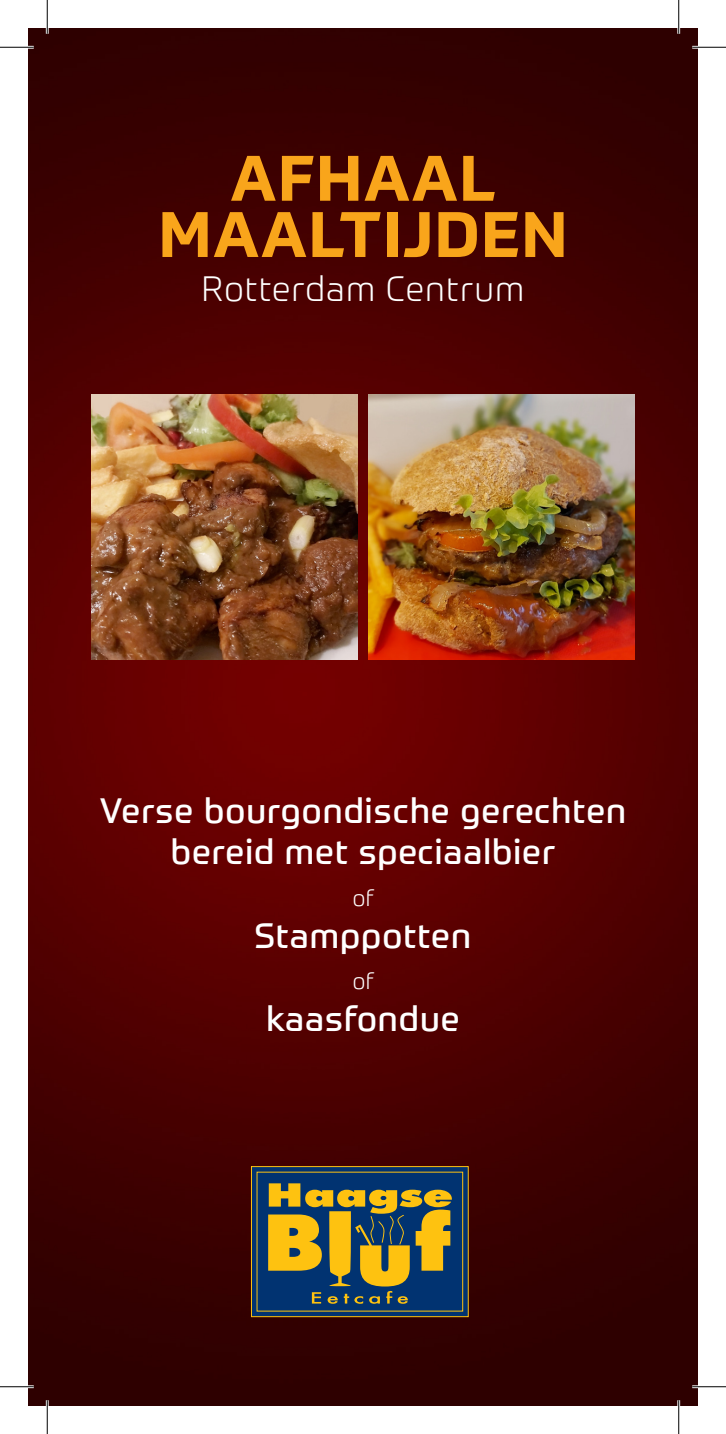
<style>
.page{position:relative;width:726px;height:1434px;background:#fff}
.page>*{position:absolute;margin:0;border:0;box-sizing:border-box;transform-origin:0 0}
.t1{font:700 63px "Prometo";letter-spacing:.03em;color:#f9a51b}
.t2{font:34.65px "Prometo";letter-spacing:.03em;color:#fff}
.t3{font:300 34.65px "Prometo";letter-spacing:.03em;color:#fff}
.t4{font:300 22.5px "Prometo";color:#fff}
</style>
<div class="page">
<img style="left:28px;top:28px;width:669px;height:1378px">
<img style="left:92px;top:394px;width:265px;height:266px">
<svg style="left:251px;top:1166px;width:218px;height:151px;background:#3b5359"></svg>
<div style="left:257px;top:1172px;width:206px;height:139px;background:#013371"></div>
<svg style="left:268px;top:1183px;width:184px;height:121px"></svg>
<img style="left:369px;top:394px;width:265px;height:266px">
<hr style="left:0;top:46px;width:34px;height:3px;background:#fff">
<hr style="left:692px;top:46px;width:34px;height:3px;background:#fff">
<hr style="left:0;top:1385px;width:34px;height:3px;background:#fff">
<hr style="left:692px;top:1385px;width:34px;height:3px;background:#fff">
<hr style="left:46px;top:0;width:3px;height:34px;background:#fff">
<hr style="left:46px;top:1400px;width:3px;height:34px;background:#fff">
<hr style="left:677px;top:0;width:3px;height:34px;background:#fff">
<hr style="left:677px;top:1400px;width:3px;height:34px;background:#fff">
<hr style="left:0;top:47px;width:34px;height:1px;background:#000">
<hr style="left:692px;top:47px;width:34px;height:1px;background:#000">
<hr style="left:0;top:1386px;width:34px;height:1px;background:#000">
<hr style="left:692px;top:1386px;width:34px;height:1px;background:#000">
<hr style="left:47px;top:0;width:1px;height:34px;background:#000">
<hr style="left:47px;top:1400px;width:1px;height:34px;background:#000">
<hr style="left:678px;top:0;width:1px;height:34px;background:#000">
<hr style="left:678px;top:1400px;width:1px;height:34px;background:#000">
<p class="t1" style="left:230px;top:139px;width:267px">AFHAAL</p>
<p class="t1" style="left:159px;top:195px;width:410px">MAALTIJDEN</p>
<p class="t3" style="left:202px;top:268px;width:324px">Rotterdam Centrum</p>
<p class="t2" style="left:100px;top:789px;width:528px">Verse bourgondische gerechten</p>
<p class="t2" style="left:171px;top:831px;width:386px">bereid met speciaalbier</p>
<p class="t4" style="left:353px;top:884px;width:22px">of</p>
<p class="t2" style="left:255px;top:914px;width:218px">Stamppotten</p>
<p class="t4" style="left:353px;top:968px;width:22px">of</p>
<p class="t2" style="left:266px;top:997px;width:195px">kaasfondue</p>
</div>
